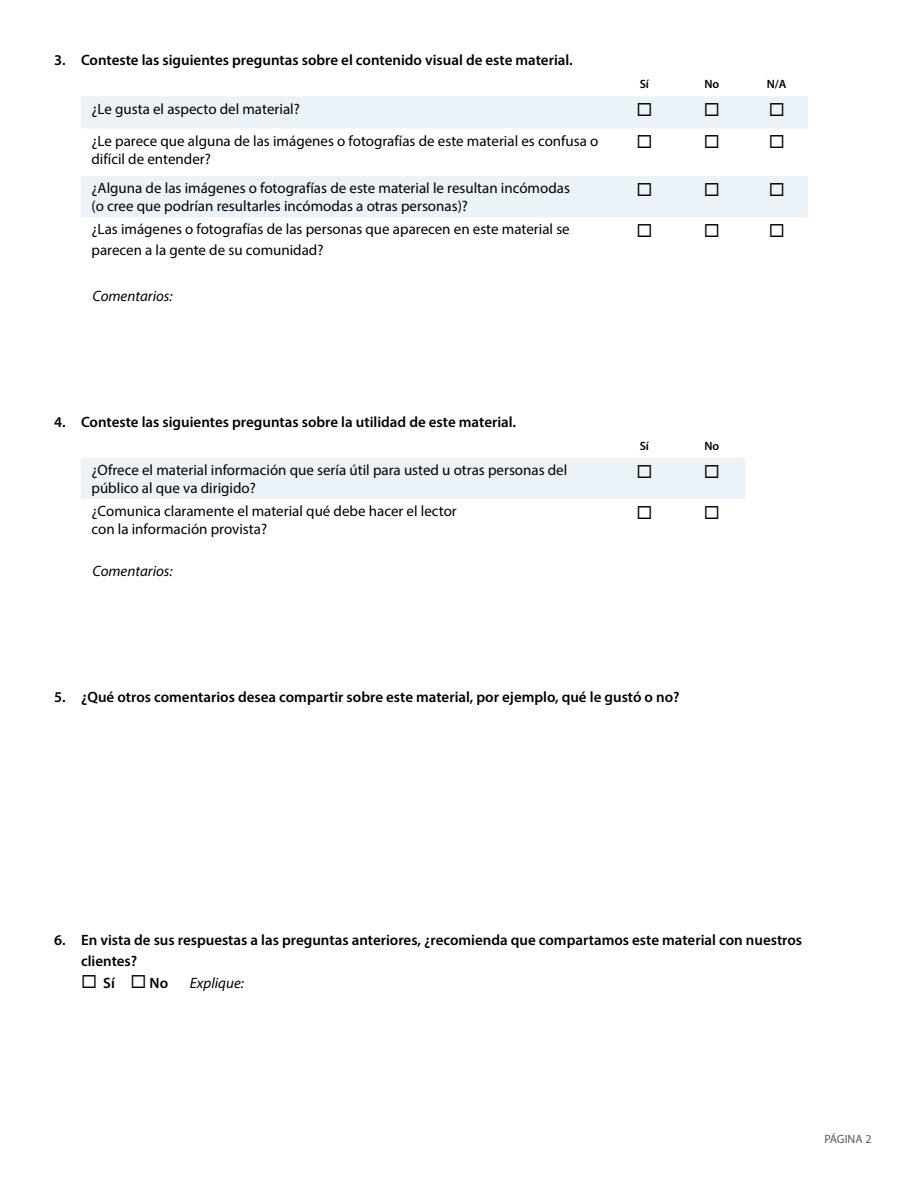
<style>
.page{position:relative;width:918px;height:1188px;background:#fff}
.page>*{position:absolute;margin:0;border:0;box-sizing:border-box;transform-origin:0 0}
.t1{font:15px/18px "Myriad Pro";color:#000}
.t2{font:600 15px/21px "Myriad Pro";color:#000}
.t3{font:italic 15px "Myriad Pro";color:#000}
.t4{font:600 12px "Myriad Pro";color:#000}
.t5{font:12px "Myriad Pro";color:#58595b}
</style>
<div class="page">
<svg style="left:81px;top:96px;width:727px;height:121px;fill:#ebf2f8"></svg>
<svg style="left:638px;top:103px;width:13px;height:13px"></svg>
<svg style="left:705px;top:103px;width:13px;height:13px"></svg>
<svg style="left:770px;top:103px;width:13px;height:13px"></svg>
<svg style="left:638px;top:135px;width:13px;height:13px"></svg>
<svg style="left:705px;top:135px;width:13px;height:13px"></svg>
<svg style="left:770px;top:135px;width:13px;height:13px"></svg>
<svg style="left:638px;top:183px;width:13px;height:13px"></svg>
<svg style="left:705px;top:183px;width:13px;height:13px"></svg>
<svg style="left:770px;top:183px;width:13px;height:13px"></svg>
<div style="left:81px;top:458px;width:664px;height:41px;background:#ebf2f8"></div>
<p class="t2" style="left:54px;top:49px;width:13px">3.</p>
<p class="t2" style="left:81px;top:49px;width:493px">Conteste las siguientes preguntas sobre el contenido visual de este material.</p>
<p class="t1" style="left:92px;top:99px;width:210px">¿Le gusta el aspecto del material?</p>
<p class="t1" style="left:92px;top:131px;width:508px">¿Le parece que alguna de las imágenes o fotografías de este material es confusa o difícil de entender?</p>
<p class="t1" style="left:92px;top:179px;width:480px">¿Alguna de las imágenes o fotografías de este material le resultan incómodas (o cree que podrían resultarles incómodas a otras personas)?</p>
<p class="t1" style="left:92px;top:219px;width:480px;line-height:21px">¿Las imágenes o fotografías de las personas que aparecen en este material se parecen a la gente de su comunidad?</p>
<p class="t3" style="left:92px;top:287px;width:82px">Comentarios:</p>
<p class="t4" style="left:640px;top:77px;width:11px">Sí</p>
<p class="t4" style="left:704px;top:77px;width:16px">No</p>
<p class="t4" style="left:767px;top:77px;width:21px">N/A</p>
<p class="t2" style="left:54px;top:411px;width:13px">4.</p>
<p class="t2" style="left:81px;top:411px;width:437px">Conteste las siguientes preguntas sobre la utilidad de este material.</p>
<p class="t1" style="left:92px;top:461px;width:477px">¿Ofrece el material información que sería útil para usted u otras personas del público al que va dirigido?</p>
<p class="t1" style="left:92px;top:502px;width:367px">¿Comunica claramente el material qué debe hacer el lector con la información provista?</p>
<p class="t3" style="left:92px;top:562px;width:82px">Comentarios:</p>
<p class="t4" style="left:640px;top:438px;width:11px">Sí</p>
<p class="t4" style="left:704px;top:438px;width:16px">No</p>
<p class="t2" style="left:54px;top:686px;width:627px">5. ¿Qué otros comentarios desea compartir sobre este material, por ejemplo, qué le gustó o no?</p>
<p class="t2" style="left:54px;top:929px;width:13px">6.</p>
<p class="t2" style="left:81px;top:929px;width:723px">En vista de sus respuestas a las preguntas anteriores, ¿recomienda que compartamos este material con nuestros clientes?</p>
<p class="t2" style="left:81px;top:972px;width:89px">◻ Sí ◻ No</p>
<p class="t3" style="left:190px;top:973px;width:56px">Explique:</p>
<p class="t5" style="left:824px;top:1132px;width:49px">PÁGINA 2</p>
</div>
